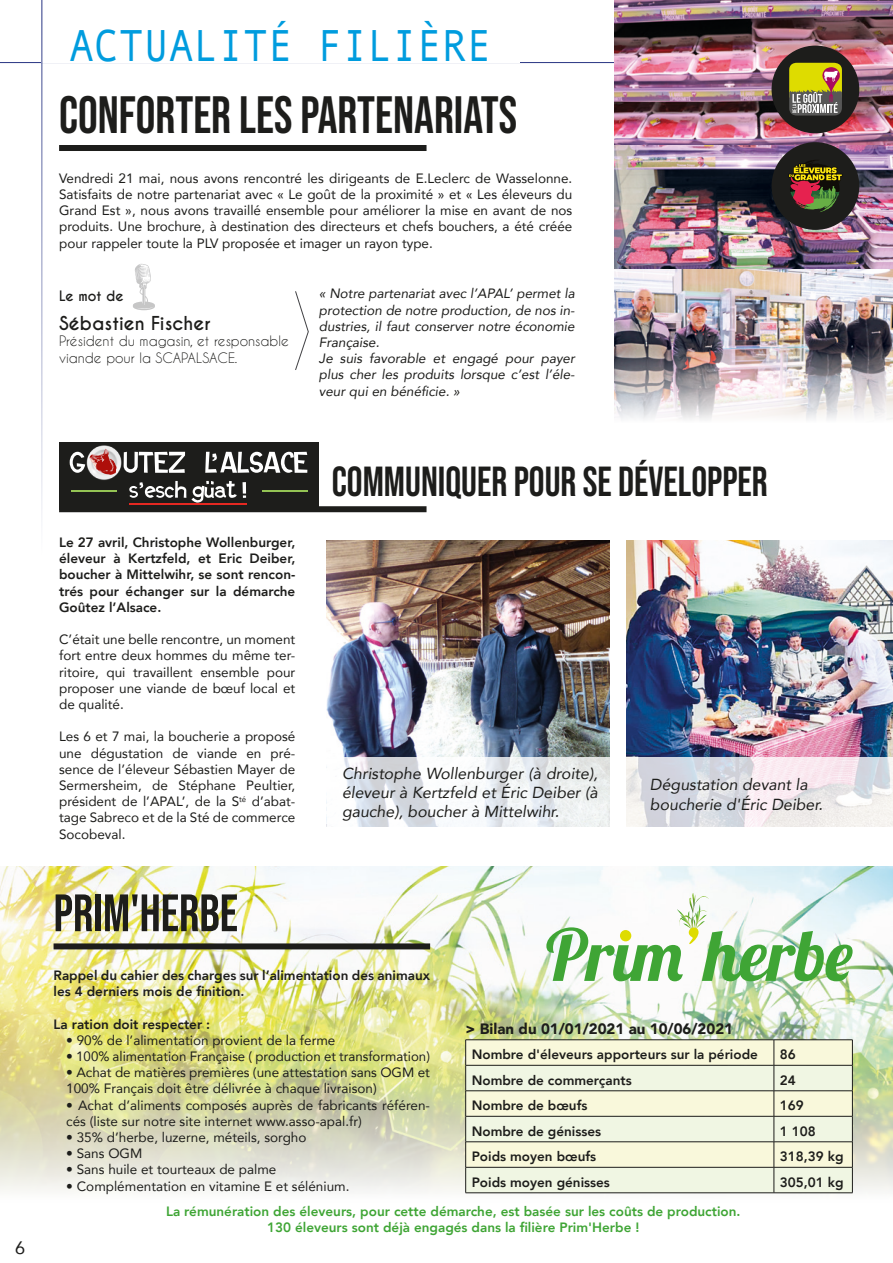
<style>
.page{position:relative;width:893px;height:1263px;background:#fff}
.page>*{position:absolute;margin:0;border:0;box-sizing:border-box;transform-origin:0 0}
.t1{font:52.5px "Bebas Neue";color:#1d1d1b;scale:.94 1}
.t2{font:52.5px "Bebas Neue";color:#1d1d1b;scale:.96 1}
.t3{font:45px "Andale Mono";color:#009cde;scale:.92 1}
.t4{font:42px "Bebas Neue";color:#1d1d1b;scale:.94 1}
.t5{font:700 18px "Caviar Dreams";color:#1d1d1b}
.t6{font:18px "Avenir";color:#1d1d1b}
.t7{font:italic 15.9px/19.2px "Avenir";color:#1d1d1b;text-align:justify}
.t8{font:900 15px "Avenir";color:#1d1d1b}
.t9{font:13.5px/16.2px "Avenir";color:#1d1d1b;text-align:justify}
.t10{font:800 13.5px/16.2px "Avenir";color:#1d1d1b}
.t11{font:italic 13.5px/16.2px "Avenir";color:#1d1d1b;text-align:justify}
.t12{font:800 13.5px "Avenir";color:#3fa535}
.t13{font:13.5px "Caviar Dreams";color:#1d1d1b}
.t14{font:700 13.5px "Caviar Dreams";color:#1d1d1b}
</style>
<div class="page">
<img style="left:627px;top:541px;width:266px;height:216px">
<svg style="left:627px;top:757px;width:266px;height:70px"></svg>
<img style="left:0;top:866px;width:893px;height:328px">
<div style="left:54px;top:943px;width:376px;height:6px;background:#1d1d1b"></div>
<svg style="left:546px;top:893px;width:307px;height:88px"></svg>
<svg style="left:466px;top:1040px;width:386px;height:25px;background:#f4f3d6"></svg>
<svg style="left:466px;top:1066px;width:386px;height:126px;background:#f0f3dd"></svg>
<hr style="left:465px;top:1039px;width:309px;height:1px;background:#1d1d1b">
<hr style="left:774px;top:1039px;width:79px;height:1px;background:#1d1d1b">
<hr style="left:465px;top:1065px;width:309px;height:1px;background:#1d1d1b">
<hr style="left:774px;top:1065px;width:79px;height:1px;background:#1d1d1b">
<hr style="left:465px;top:1090px;width:309px;height:1px;background:#1d1d1b">
<hr style="left:774px;top:1090px;width:79px;height:1px;background:#1d1d1b">
<hr style="left:465px;top:1116px;width:309px;height:1px;background:#1d1d1b">
<hr style="left:774px;top:1116px;width:79px;height:1px;background:#1d1d1b">
<hr style="left:465px;top:1141px;width:309px;height:1px;background:#1d1d1b">
<hr style="left:774px;top:1141px;width:79px;height:1px;background:#1d1d1b">
<hr style="left:465px;top:1167px;width:309px;height:1px;background:#1d1d1b">
<svg style="left:465px;top:1040px;width:1px;height:152px"></svg>
<hr style="left:774px;top:1167px;width:79px;height:1px;background:#1d1d1b">
<svg style="left:774px;top:1040px;width:1px;height:152px"></svg>
<svg style="left:852px;top:1040px;width:1px;height:152px"></svg>
<hr style="left:465px;top:1192px;width:309px;height:1px;background:#1d1d1b">
<hr style="left:774px;top:1192px;width:79px;height:1px;background:#1d1d1b">
<img style="left:327px;top:541px;width:283px;height:216px">
<hr style="left:0;top:62px;width:893px;height:1px;background:#283583">
<div style="left:59px;top:145px;width:367px;height:6px;background:#1d1d1b"></div>
<div style="left:41px;top:0;width:478px;height:63px;background:#fff"></div>
<hr style="left:41px;top:0;width:1px;height:555px;background:#283583">
<img style="left:615px;top:0;width:278px;height:270px">
<img style="left:615px;top:270px;width:278px;height:150px">
<div style="left:771px;top:46px;width:88px;height:87px;background:#1d1d1b;border-radius:50%"></div>
<svg style="left:789px;top:63px;width:53px;height:53px;background:#afa34a"></svg>
<div style="left:771px;top:142px;width:88px;height:88px;background:#1d1d1b;border-radius:50%"></div>
<svg style="left:788px;top:160px;width:54px;height:52px"></svg>
<svg style="left:133px;top:264px;width:22px;height:46px"></svg>
<div style="left:59px;top:506px;width:367px;height:6px;background:#1d1d1b"></div>
<div style="left:59px;top:442px;width:259px;height:67px;background:#1d1d1b"></div>
<hr style="left:129px;top:503px;width:118px;height:1px;background:#e52821">
<hr style="left:71px;top:490px;width:45px;height:1px;background:#94c354">
<hr style="left:262px;top:490px;width:45px;height:1px;background:#94c354">
<svg style="left:126px;top:452px;width:59px;height:21px"></svg>
<svg style="left:205px;top:452px;width:102px;height:21px"></svg>
<svg style="left:129px;top:481px;width:108px;height:22px"></svg>
<svg style="left:243px;top:482px;width:3px;height:16px"></svg>
<img style="left:92px;top:445px;width:34px;height:35px">
<svg style="left:70px;top:449px;width:47px;height:26px"></svg>
<svg style="left:344px;top:757px;width:283px;height:70px"></svg>
<svg style="left:295px;top:291px;width:14px;height:79px"></svg>
<p class="t6" style="left:15px;top:1233px;width:12px">6</p>
<p class="t3" style="left:69px;top:17px;width:461px">ACTUALITÉ FILIÈRE</p>
<p class="t1" style="left:59px;top:85px;width:489px">CONFORTER LES PARTENARIATS</p>
<p class="t9" style="left:59px;top:170px;width:515px">Vendredi 21 mai, nous avons rencontré les dirigeants de E.Leclerc de Wasselonne.<br>Satisfaits de notre partenariat avec « Le goût de la proximité » et « Les éleveurs du Grand Est », nous avons travaillé ensemble pour améliorer la mise en avant de nos produits. Une brochure, à destination des directeurs et chefs bouchers, a été créée pour rappeler toute la PLV proposée et imager un rayon type.</p>
<p class="t14" style="left:59px;top:288px;width:66px">Le mot de</p>
<p class="t5" style="left:59px;top:313px;width:153px">Sébastien Fischer</p>
<p class="t13" style="left:59px;top:333px;width:231px">Président du magasin, et responsable</p>
<p class="t13" style="left:59px;top:349px;width:180px">viande pour la SCAPALSACE.</p>
<p class="t11" style="left:319px;top:285px;width:257px">« Notre partenariat avec l’APAL’ permet la protection de notre production, de nos in&shy;dustries, il faut conserver notre économie Française.</p>
<p class="t11" style="left:319px;top:350px;width:257px">Je suis favorable et engagé pour payer plus cher les produits lorsque c’est l’éle&shy;veur qui en bénéficie. »</p>
<p class="t10" style="left:59px;top:534px;width:238px;text-align:justify">Le 27 avril, Christophe Wollenburger, éleveur à Kertzfeld, et Eric Deiber, boucher à Mittelwihr, se sont rencon&shy;trés pour échanger sur la démarche Goûtez l’Alsace.</p>
<p class="t9" style="left:59px;top:631px;width:238px">C’était une belle rencontre, un moment fort entre deux hommes du même ter&shy;ritoire, qui travaillent ensemble pour proposer une viande de bœuf local et de qualité.</p>
<p class="t9" style="left:59px;top:728px;width:238px">Les 6 et 7 mai, la boucherie a proposé une dégustation de viande en pré&shy;sence de l’éleveur Sébastien Mayer de Sermersheim, de Stéphane Peultier, président de l’APAL’, de la S<sup>té</sup> d’abat&shy;tage Sabreco et de la Sté de commerce Socobeval.</p>
<p class="t4" style="left:332px;top:457px;width:466px">COMMUNIQUER POUR SE DÉVELOPPER</p>
<p class="t7" style="left:342px;top:763px;width:257px">Christophe Wollenburger (à droite), éleveur à Kertzfeld et Éric Deiber (à gauche), boucher à Mittelwihr.</p>
<p class="t7" style="left:650px;top:775px;width:159px">Dégustation devant la</p>
<p class="t7" style="left:650px;top:794px;width:175px">boucherie d'Éric Deiber.</p>
<p class="t2" style="left:54px;top:883px;width:194px">PRIM'HERBE</p>
<p class="t10" style="left:54px;top:967px;width:378px">Rappel du cahier des charges sur l’alimentation des animaux les 4 derniers mois de finition.</p>
<p class="t10" style="left:54px;top:1016px;width:158px">La ration doit respecter :</p>
<p class="t9" style="left:66px;top:1032px;width:271px">• 90% de l’alimentation provient de la ferme</p>
<p class="t9" style="left:66px;top:1048px;width:365px">• 100% alimentation Française ( production et transformation)</p>
<p class="t9" style="left:66px;top:1064px;width:365px">• Achat de matières premières (une attestation sans OGM et<br>100% Français doit être délivrée à chaque livraison)</p>
<p class="t9" style="left:66px;top:1096px;width:365px">• Achat d’aliments composés auprès de fabricants référen&shy;cés (liste sur notre site internet www.asso-apal.fr)</p>
<p class="t9" style="left:66px;top:1129px;width:242px">• 35% d’herbe, luzerne, méteils, sorgho</p>
<p class="t9" style="left:66px;top:1145px;width:78px">• Sans OGM</p>
<p class="t9" style="left:66px;top:1161px;width:212px">• Sans huile et tourteaux de palme</p>
<p class="t9" style="left:66px;top:1177px;width:285px">• Complémentation en vitamine E et sélénium.</p>
<p class="t8" style="left:465px;top:1015px;width:269px">&gt; Bilan du 01/01/2021 au 10/06/2021</p>
<p class="t10" style="left:472px;top:1046px;width:288px">Nombre d'éleveurs apporteurs sur la période</p>
<p class="t10" style="left:780px;top:1046px;width:17px">86</p>
<p class="t10" style="left:472px;top:1072px;width:161px">Nombre de commerçants</p>
<p class="t10" style="left:780px;top:1072px;width:17px">24</p>
<p class="t10" style="left:472px;top:1097px;width:117px">Nombre de bœufs</p>
<p class="t10" style="left:780px;top:1097px;width:25px">169</p>
<p class="t10" style="left:472px;top:1123px;width:131px">Nombre de génisses</p>
<p class="t10" style="left:780px;top:1123px;width:37px">1 108</p>
<p class="t10" style="left:472px;top:1148px;width:126px">Poids moyen bœufs</p>
<p class="t10" style="left:780px;top:1148px;width:65px">318,39 kg</p>
<p class="t10" style="left:472px;top:1174px;width:140px">Poids moyen génisses</p>
<p class="t10" style="left:780px;top:1174px;width:65px">305,01 kg</p>
<p class="t12" style="left:166px;top:1200px;width:576px">La rémunération des éleveurs, pour cette démarche, est basée sur les coûts de production.</p>
<p class="t12" style="left:267px;top:1217px;width:374px">130 éleveurs sont déjà engagés dans la filière Prim'Herbe !</p>
</div>
